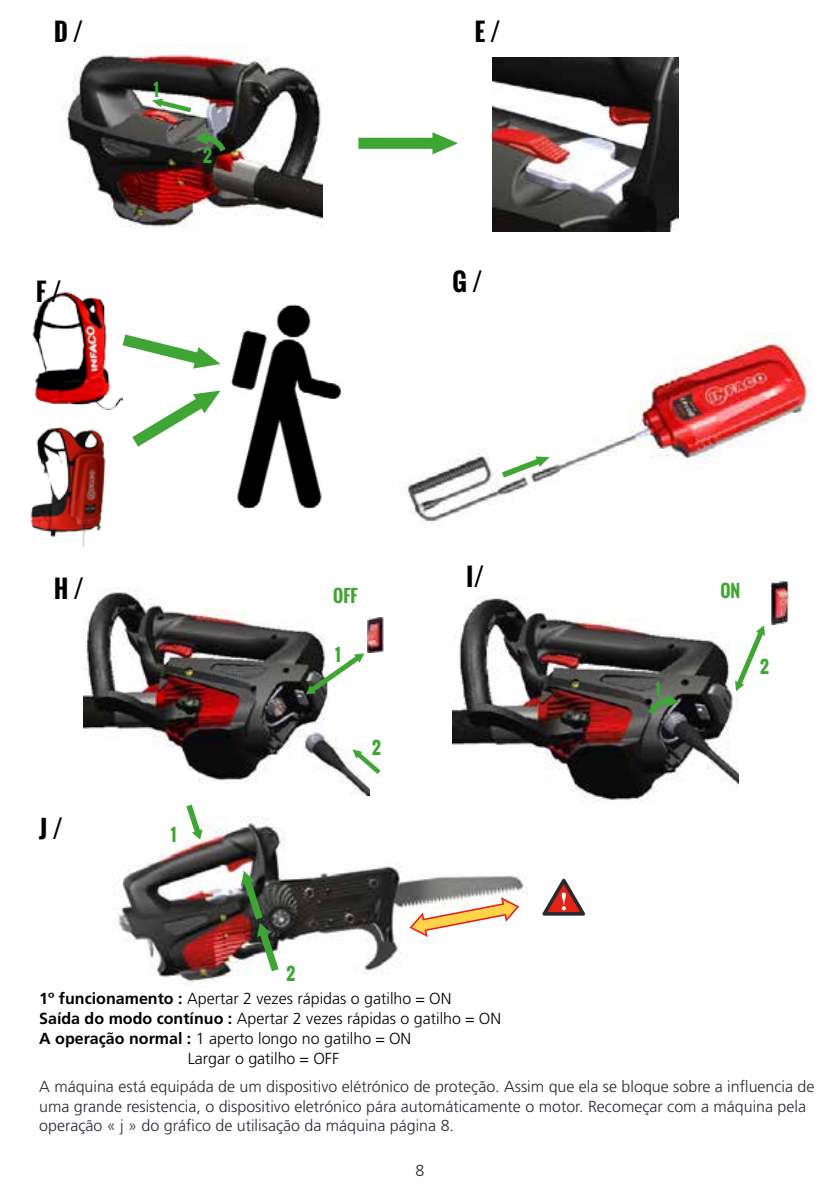
<style>
.page{position:relative;width:840px;height:1191px;background:#fff}
.page>*{position:absolute;margin:0;border:0;box-sizing:border-box;transform-origin:0 0}
.t1{font:700 24px "Oswald";color:#000}
.t2{font:700 17px "Oswald";color:#3fa535}
.t3{font:300 16px/19.2px "Frutiger Pro";color:#262b33}
.t4{font:300 16px "Frutiger Pro";color:#000}
.s1{font-weight:700}
</style>
<div class="page">
<img style="left:63px;top:44px;width:259px;height:184px">
<img style="left:492px;top:58px;width:185px;height:173px">
<img style="left:231px;top:304px;width:111px;height:205px">
<img style="left:30px;top:427px;width:76px;height:119px">
<img style="left:33px;top:292px;width:89px;height:117px">
<img style="left:407px;top:332px;width:404px;height:193px">
<img style="left:84px;top:587px;width:285px;height:208px">
<img style="left:452px;top:598px;width:286px;height:206px">
<svg style="left:122px;top:334px;width:98px;height:34px"></svg>
<svg style="left:358px;top:132px;width:99px;height:22px"></svg>
<svg style="left:501px;top:456px;width:48px;height:21px"></svg>
<svg style="left:152px;top:99px;width:39px;height:13px"></svg>
<svg style="left:305px;top:653px;width:59px;height:41px"></svg>
<svg style="left:734px;top:625px;width:30px;height:66px"></svg>
<svg style="left:132px;top:390px;width:88px;height:56px"></svg>
<svg style="left:352px;top:749px;width:28px;height:25px"></svg>
<svg style="left:195px;top:131px;width:30px;height:21px"></svg>
<svg style="left:648px;top:693px;width:30px;height:21px"></svg>
<img style="left:367px;top:617px;width:16px;height:36px">
<img style="left:770px;top:580px;width:18px;height:44px">
<img style="left:118px;top:816px;width:408px;height:168px">
<svg style="left:241px;top:871px;width:37px;height:100px;background:#5b6651"></svg>
<svg style="left:186px;top:804px;width:16px;height:35px"></svg>
<svg style="left:408px;top:897px;width:111px;height:46px"></svg>
<svg style="left:542px;top:878px;width:43px;height:37px"></svg>
<h1 class="t1" style="left:54px;top:14px;width:30px">D /</h1>
<h1 class="t1" style="left:474px;top:14px;width:27px">E /</h1>
<p class="t2" style="left:153px;top:77px;width:7px">1</p>
<p class="t2" style="left:203px;top:143px;width:10px">2</p>
<h1 class="t1" style="left:36px;top:274px;width:27px">F /</h1>
<h1 class="t1" style="left:452px;top:263px;width:31px">G /</h1>
<h1 class="t1" style="left:54px;top:570px;width:31px">H /</h1>
<h1 class="t1" style="left:39px;top:810px;width:25px">J /</h1>
<p class="t2" style="left:171px;top:822px;width:7px">1</p>
<h1 class="t1" style="left:466px;top:559px;width:19px">I/</h1>
<p class="t2" style="left:333px;top:583px;width:26px">OFF</p>
<p class="t2" style="left:720px;top:578px;width:21px">ON</p>
<p class="t2" style="left:335px;top:642px;width:7px">1</p>
<p class="t2" style="left:372px;top:734px;width:10px">2</p>
<p class="t2" style="left:654px;top:677px;width:7px">1</p>
<p class="t2" style="left:759px;top:654px;width:10px">2</p>
<p class="t2" style="left:286px;top:961px;width:10px">2</p>
<p class="t4" style="left:39px;top:989px;width:413px"><span class="s1">1º funcionamento :</span> Apertar 2 vezes rápidas o gatilho = ON</p>
<p class="t4" style="left:39px;top:1009px;width:463px"><span class="s1">Saída do modo contínuo :</span> Apertar 2 vezes rápidas o gatilho = ON</p>
<p class="t4" style="left:39px;top:1029px;width:373px"><span class="s1">A operação normal :</span> 1 aperto longo no gatilho = ON</p>
<p class="t4" style="left:188px;top:1049px;width:153px">Largar o gatilho = OFF</p>
<p class="t3" style="left:39px;top:1077px;width:776px">A máquina está equipáda de um dispositivo elétrónico de proteção. Assim que ela se bloque sobre a influencia de uma grande resistencia, o dispositivo eletrónico pára automáticamente o motor. Recomeçar com a máquina pela operação « j » do gráfico de utilisação da máquina página 8.</p>
<p class="t3" style="left:415px;top:1160px;width:10px">8</p>
</div>
